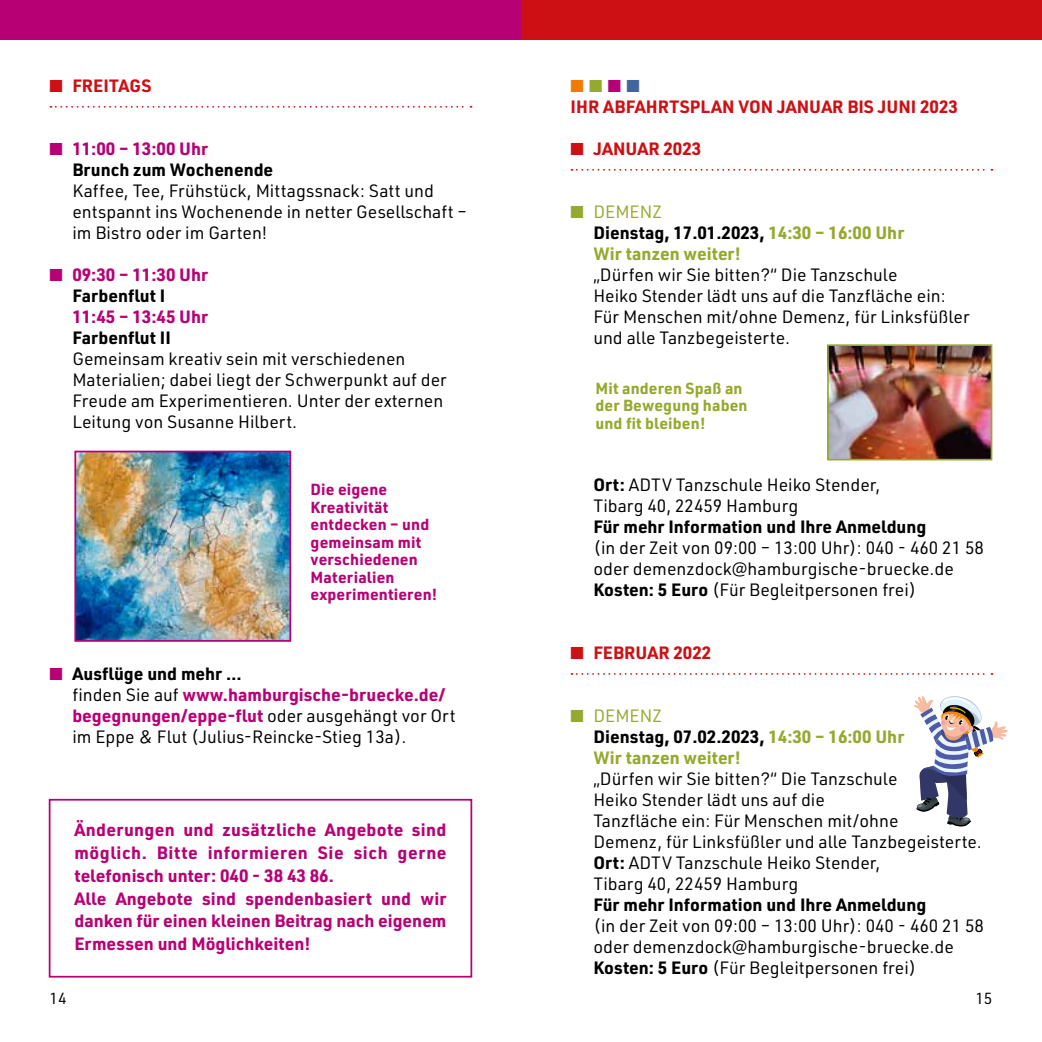
<style>
.page{position:relative;width:1042px;height:1042px;background:#fff}
.page>*{position:absolute;margin:0;border:0;box-sizing:border-box;transform-origin:0 0}
.t1{font:17.5px/21px "URWDIN";color:#000}
.t2{font:700 17.5px/22.8px "URWDIN";letter-spacing:.01em;color:#b80075}
.t3{font:700 17.5px/21px "URWDIN";color:#000}
.t4{font:700 17.5px/21px "URWDIN";color:#94a92e}
.t5{font:700 17.5px "URWDIN";color:#cd1013}
.t6{font:17.5px "Zapf Dingbats ITC";color:#ef7c00}
.t7{font:700 15.75px/17.5px "URWDIN";letter-spacing:.01em;color:#b80075}
.t8{font:700 15.75px/17.5px "URWDIN";letter-spacing:.01em;color:#94a92e}
.t9{font:15.75px "URWDIN";color:#000}
.s1{color:#b80075}
.s2{color:#000}
.s3{font-weight:700}
.s4{font-weight:700;color:#b80075}
.s5{color:#94a92e}
.s6{color:#41649f}
.s7{font-weight:400}
</style>
<div class="page">
<svg style="left:50px;top:106px;width:421px;height:2px"></svg>
<div style="left:0;top:0;width:521px;height:40px;background:#b80075"></div>
<svg style="left:571px;top:169px;width:421px;height:2px"></svg>
<svg style="left:571px;top:673px;width:421px;height:2px"></svg>
<div style="left:49px;top:799px;width:423px;height:178px;background:#fff;border:2px solid #b80075"></div>
<svg style="left:914px;top:696px;width:94px;height:130px"></svg>
<img style="left:77px;top:454px;width:211px;height:185px">
<div style="left:74px;top:451px;width:217px;height:191px;border:2px solid #b80075"></div>
<div style="left:521px;top:0;width:521px;height:40px;background:#cd1013"></div>
<img style="left:830px;top:347px;width:159px;height:110px">
<div style="left:827px;top:344px;width:165px;height:116px;border:2px solid #94a92e"></div>
<p class="t5" style="left:50px;top:73px;width:103px">■ FREITAGS</p>
<p class="t3" style="left:72px;top:137px;width:202px;text-indent:-23px"><span class="s1">■ 11:00 – 13:00 Uhr<br></span>Brunch zum Wochenende</p>
<p class="t1" style="left:72px;top:179px;width:396px">Kaffee, Tee, Frühstück, Mittagssnack: Satt und entspannt ins Wochenende in netter Gesellschaft – im Bistro oder im Garten!</p>
<p class="t2" style="left:72px;top:263px;width:137px;line-height:21px;text-indent:-23px">■ 09:30 – 11:30 Uhr<br><span class="s2">Farbenflut I</span></p>
<p class="t2" style="left:72px;top:304px;width:137px">11:45 – 13:45 Uhr</p>
<p class="t3" style="left:72px;top:326px;width:100px">Farbenflut II</p>
<p class="t1" style="left:72px;top:347px;width:376px">Gemeinsam kreativ sein mit verschiedenen Materialien; dabei liegt der Schwerpunkt auf der Freude am Experimentieren. Unter der externen Leitung von Susanne Hilbert.</p>
<p class="t7" style="left:311px;top:480px;width:128px">Die eigene<br>Kreativität entdecken – und gemeinsam mit verschiedenen<br>Materialien experimentieren!</p>
<p class="t1" style="left:72px;top:662px;width:385px;text-indent:-23px"><span class="s1">■</span> <span class="s3">Ausflüge und mehr …<br></span>finden Sie auf <span class="s4">www.hamburgische-bruecke.de/ begegnungen/eppe-flut</span> oder ausgehängt vor Ort im Eppe &amp; Flut (Julius-Reincke-Stieg 13a).</p>
<p class="t2" style="left:74px;top:818px;width:374px">Änderungen und zusätzliche Angebote sind möglich. Bitte informieren Sie sich gerne telefonisch unter: 040 - 38 43 86.<br>Alle Angebote sind spendenbasiert und wir danken für einen kleinen Beitrag nach eigenem Ermessen und Möglichkeiten!</p>
<p class="t6" style="left:570px;top:77px;width:71px">■ <span class="s5">■</span> <span class="s1">■</span> <span class="s6">■</span></p>
<p class="t5" style="left:570px;top:94px;width:389px">IHR ABFAHRTSPLAN VON JANUAR BIS JUNI 2023</p>
<p class="t5" style="left:570px;top:136px;width:132px">■ JANUAR 2023</p>
<p class="t4" style="left:593px;top:200px;width:312px;text-indent:-23px">■ <span class="s7">DEMENZ<br></span><span class="s2">Dienstag, 17.01.2023,</span> 14:30 – 16:00 Uhr<br>Wir tanzen weiter!</p>
<p class="t1" style="left:593px;top:263px;width:378px">„Dürfen wir Sie bitten?“ Die Tanzschule<br>Heiko Stender lädt uns auf die Tanzfläche ein:<br>Für Menschen mit/ohne Demenz, für Linksfüßler und alle Tanzbegeisterte.</p>
<p class="t8" style="left:595px;top:378px;width:154px">Mit anderen Spaß an der Bewegung haben und fit bleiben!</p>
<p class="t1" style="left:593px;top:473px;width:288px"><span class="s3">Ort:</span> ADTV Tanzschule Heiko Stender,<br>Tibarg 40, 22459 Hamburg</p>
<p class="t3" style="left:593px;top:515px;width:334px">Für mehr Information und Ihre Anmeldung</p>
<p class="t1" style="left:593px;top:536px;width:392px">(in der Zeit von 09:00 – 13:00 Uhr): 040 - 460 21 58 oder demenzdock@hamburgische-bruecke.de<br><span class="s3">Kosten: 5 Euro</span> (Für Begleitpersonen frei)</p>
<p class="t5" style="left:570px;top:640px;width:142px">■ FEBRUAR 2022</p>
<p class="t4" style="left:593px;top:704px;width:312px;text-indent:-23px">■ <span class="s7">DEMENZ<br></span><span class="s2">Dienstag, 07.02.2023,</span> 14:30 – 16:00 Uhr<br>Wir tanzen weiter!</p>
<p class="t1" style="left:593px;top:767px;width:390px">„Dürfen wir Sie bitten?“ Die Tanzschule<br>Heiko Stender lädt uns auf die<br>Tanzfläche ein: Für Menschen mit/ohne<br>Demenz, für Linksfüßler und alle Tanzbegeisterte.<br><span class="s3">Ort:</span> ADTV Tanzschule Heiko Stender,<br>Tibarg 40, 22459 Hamburg</p>
<p class="t3" style="left:593px;top:893px;width:334px">Für mehr Information und Ihre Anmeldung</p>
<p class="t1" style="left:593px;top:914px;width:392px">(in der Zeit von 09:00 – 13:00 Uhr): 040 - 460 21 58 oder demenzdock@hamburgische-bruecke.de<br><span class="s3">Kosten: 5 Euro</span> (Für Begleitpersonen frei)</p>
<p class="t9" style="left:50px;top:987px;width:19px">14</p>
<p class="t9" style="left:975px;top:987px;width:19px">15</p>
</div>
